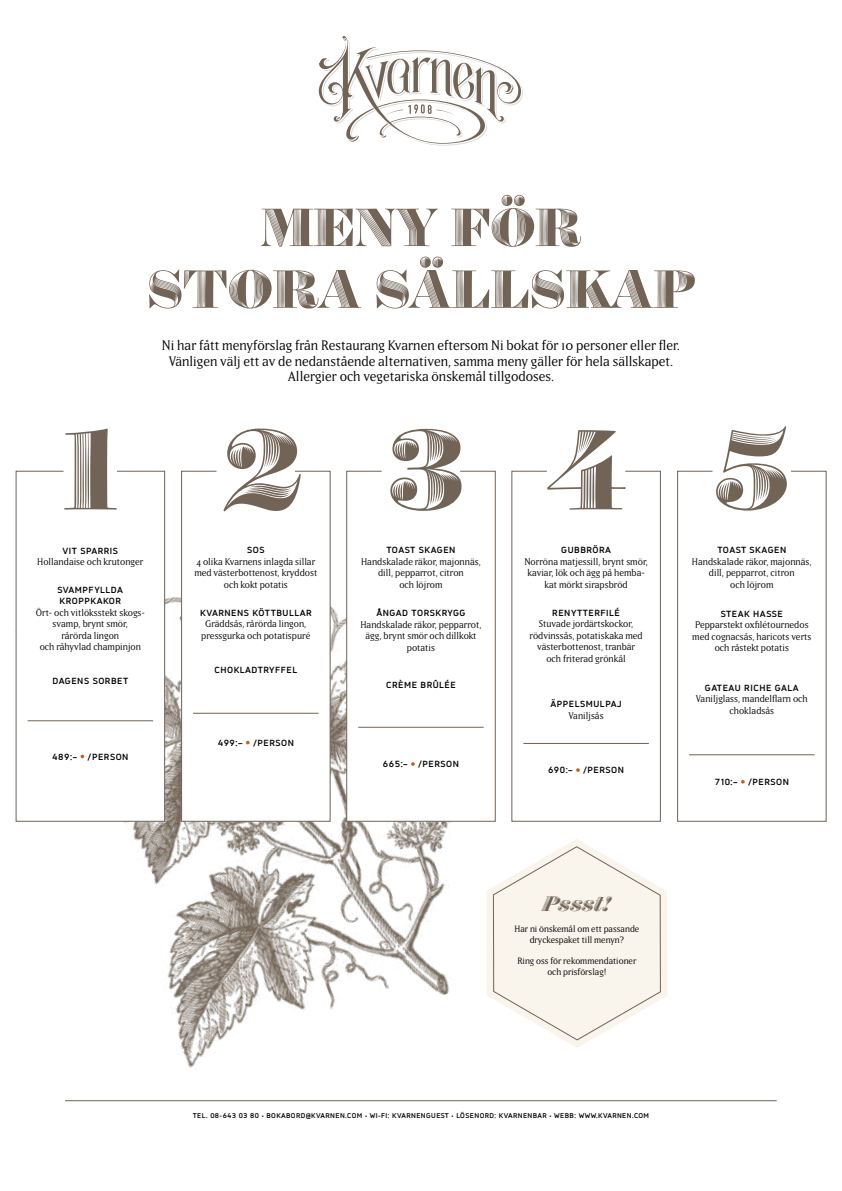
<style>
.page{position:relative;width:842px;height:1191px;background:#fff}
.page>*{position:absolute;margin:0;border:0;box-sizing:border-box;transform-origin:0 0}
.t1{font:130.1px "Obsidian";color:#716356}
.t2{font:61.5px/61.7px "Obsidian";color:#716356;text-align:center}
.t3{font:italic 24px "Obsidian";letter-spacing:-.01em;color:#716356}
.t4{font:13.5px/15.5px "Matrix IIOT";color:#000;text-align:center}
.t5{font:9.5px/11.5px "Matrix IIOT";color:#000;text-align:center}
.t6{font:700 9px/10.8px "Normung";letter-spacing:.06em;color:#000}
.t7{font:9px/10.8px "Matrix IIOT";color:#000;text-align:center}
.t8{font:700 7px "Normung";letter-spacing:.06em;color:#000}
</style>
<div class="page">
<svg style="left:511px;top:470px;width:150px;height:352px"></svg>
<svg style="left:677px;top:470px;width:150px;height:352px"></svg>
<img style="left:124px;top:571px;width:463px;height:497px">
<hr style="left:65px;top:1100px;width:712px;height:1px;background:#716356">
<svg style="left:15px;top:470px;width:151px;height:352px"></svg>
<svg style="left:181px;top:470px;width:150px;height:352px"></svg>
<svg style="left:246px;top:740px;width:3px;height:4px"></svg>
<svg style="left:81px;top:754px;width:3px;height:4px"></svg>
<svg style="left:576px;top:768px;width:4px;height:4px"></svg>
<hr style="left:193px;top:712px;width:126px;height:1px;background:#716356">
<hr style="left:28px;top:720px;width:125px;height:1px;background:#716356">
<svg style="left:319px;top:36px;width:204px;height:110px"></svg>
<hr style="left:523px;top:743px;width:126px;height:1px;background:#716356">
<svg style="left:486px;top:838px;width:181px;height:209px"></svg>
<svg style="left:346px;top:470px;width:150px;height:352px"></svg>
<svg style="left:411px;top:762px;width:4px;height:4px"></svg>
<hr style="left:358px;top:727px;width:126px;height:1px;background:#716356">
<svg style="left:741px;top:780px;width:4px;height:3px"></svg>
<hr style="left:689px;top:754px;width:125px;height:1px;background:#716356">
<h2 class="t2" style="left:146px;top:195px;width:551px">MENY FÖR<br>STORA SÄLLSKAP</h2>
<h3 class="t4" style="left:162px;top:337px;width:520px">Ni har fått menyförslag från Restaurang Kvarnen eftersom Ni bokat för 10 personer eller fler.<br>Vänligen välj ett av de nedanstående alternativen, samma meny gäller för hela sällskapet.<br>Allergier och vegetariska önskemål tillgodoses.</h3>
<h1 class="t1" style="left:63px;top:384px;width:241px">1 2</h1>
<p class="t6" style="left:247px;top:544px;width:7px">SOS</p>
<p class="t5" style="left:194px;top:555px;width:124px">4 olika Kvarnens inlagda sillar med västerbottenost, kryddost och kokt potatis</p>
<p class="t6" style="left:200px;top:607px;width:113px">KVARNENS KÖTTBULLAR</p>
<p class="t5" style="left:201px;top:618px;width:111px">Gräddsås, rårörda lingon, pressgurka och potatispuré</p>
<p class="t6" style="left:214px;top:664px;width:84px">CHOKLADTRYFFEL</p>
<p class="t6" style="left:63px;top:545px;width:57px">VIT SPARRIS</p>
<p class="t5" style="left:37px;top:556px;width:108px">Hollandaise och krutonger</p>
<p class="t6" style="left:58px;top:585px;width:67px">SVAMPFYLLDA<br>KROPPKAKOR</p>
<p class="t5" style="left:36px;top:606px;width:111px">Ört- och vitlöksstekt skogs&shy;svamp, brynt smör,<br>rårörda lingon<br>och råhyvlad champinjon</p>
<p class="t6" style="left:52px;top:675px;width:77px">DAGENS SORBET</p>
<p class="t6" style="left:52px;top:751px;width:78px">489:– /PERSON</p>
<p class="t6" style="left:218px;top:737px;width:78px">499:– /PERSON</p>
<h1 class="t1" style="left:389px;top:384px;width:77px">3</h1>
<h1 class="t1" style="left:714px;top:384px;width:77px">5</h1>
<p class="t6" style="left:717px;top:544px;width:71px">TOAST SKAGEN</p>
<p class="t5" style="left:692px;top:555px;width:121px">Handskalade räkor, majonnäs, dill, pepparrot, citron<br>och löjrom</p>
<p class="t6" style="left:721px;top:608px;width:64px">STEAK HASSE</p>
<p class="t5" style="left:692px;top:619px;width:121px">Pepparstekt oxfilétournedos med cognacsås, haricots verts och råstekt potatis</p>
<p class="t6" style="left:705px;top:682px;width:95px">GATEAU RICHE GALA</p>
<p class="t5" style="left:696px;top:693px;width:113px">Vaniljglass, mandelflarn och chokladsås</p>
<h1 class="t1" style="left:546px;top:384px;width:82px">4</h1>
<p class="t6" style="left:561px;top:544px;width:51px">GUBBRÖRA</p>
<p class="t5" style="left:524px;top:555px;width:125px">Norröna matjessill, brynt smör, kaviar, lök och ägg på hemba&shy;kat mörkt sirapsbröd</p>
<p class="t6" style="left:552px;top:607px;width:69px">RENYTTERFILÉ</p>
<p class="t5" style="left:529px;top:618px;width:115px">Stuvade jordärtskockor, rödvinssås, potatiskaka med västerbottenost, tranbär och friterad grönkål</p>
<p class="t6" style="left:550px;top:698px;width:73px">ÄPPELSMULPAJ</p>
<p class="t5" style="left:569px;top:709px;width:37px">Vaniljsås</p>
<p class="t6" style="left:386px;top:544px;width:71px">TOAST SKAGEN</p>
<p class="t5" style="left:361px;top:555px;width:121px">Handskalade räkor, majonnäs, dill, pepparrot, citron<br>och löjrom</p>
<p class="t6" style="left:376px;top:607px;width:91px">ÅNGAD TORSKRYGG</p>
<p class="t5" style="left:360px;top:618px;width:123px">Handskalade räkor, pepparrot, ägg, brynt smör och dillkokt potatis</p>
<p class="t6" style="left:386px;top:679px;width:71px">CRÈME BRÛLÉE</p>
<p class="t6" style="left:383px;top:758px;width:78px">665:– /PERSON</p>
<p class="t6" style="left:548px;top:764px;width:77px">690:– /PERSON</p>
<p class="t6" style="left:715px;top:776px;width:76px">710:– /PERSON</p>
<h3 class="t3" style="left:543px;top:886px;width:69px">Pssst!</h3>
<p class="t7" style="left:514px;top:923px;width:126px">Har ni önskemål om ett passande dryckespaket till menyn?</p>
<p class="t7" style="left:517px;top:955px;width:121px">Ring oss för rekommendationer och prisförslag!</p>
<p class="t8" style="left:193px;top:1111px;width:458px">TEL. 08-643 03 80 • BOKABORD@KVARNEN.COM • WI-FI: KVARNENGUEST • LÖSENORD: KVARNENBAR • WEBB: WWW.KVARNEN.COM</p>
</div>
